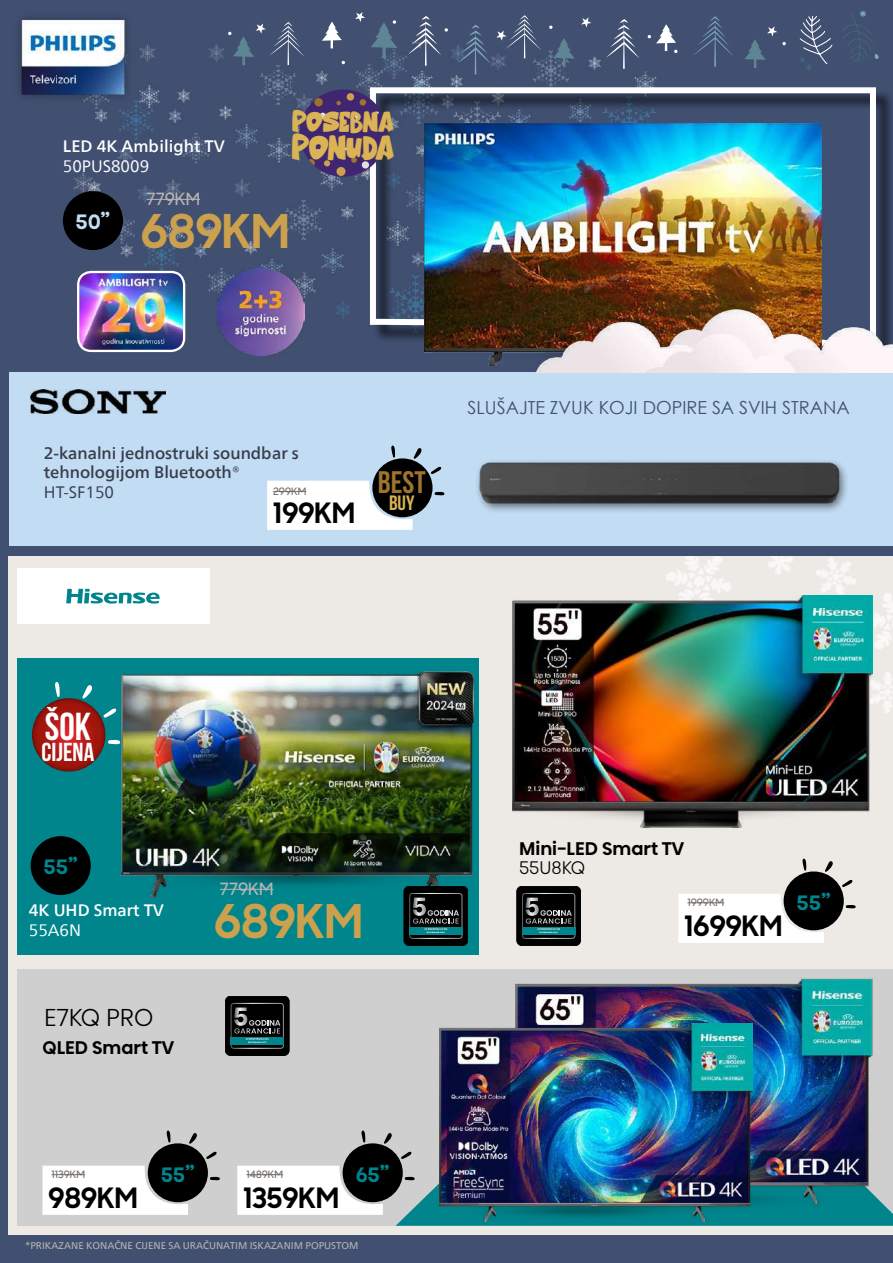
<style>
.page{position:relative;width:893px;height:1263px;background:#415071}
.page>*{position:absolute;margin:0;border:0;box-sizing:border-box;transform-origin:0 0}
.t1{font:700 47.4px "Samsung Sharp Sans";color:#cca14d}
.t2{font:700 39px "Bebas Neue";color:#fff}
.t3{font:700 31.2px "Bebas Neue";color:#9e732b}
.t4{font:700 28.5px "Samsung Sharp Sans";color:#000}
.t5{font:700 25.95px "Bebas Neue";color:#fff}
.t6{font:300 24.15px "Hisense Alfabet";color:#000}
.t7{font:700 20.7px "Bebas Neue";color:#d9b354}
.t8{font:500 20.55px "Hisense Alfabet";color:#00858d}
.t9{font:500 20.55px "Hisense Alfabet";color:#c2dcf3}
.t10{font:19.5px "Honey Bear";color:#d9b354}
.t11{font:18px "Century Gothic";color:#415071}
.t12{font:500 18px "Hisense Alfabet";color:#000}
.t13{font:300 18px "Hisense Alfabet";color:#000}
.t14{font:500 17.1px "Samsung Sharp Sans";color:#b8b4b3}
.t15{font:500 16.5px/19.5px "Neue Frutiger World";color:#373e4d}
.t16{font:500 16.5px "Neue Frutiger World";color:#fff}
.t17{font:16.5px "Neue Frutiger World";color:#fff}
.t18{font:16.5px "Neue Frutiger World";color:#373e4d}
.t19{font:16.2px "Honey Bear";color:#d9b354}
.t20{font:500 10.35px "Samsung Sharp Sans";color:#746d68}
.t21{font:9.75px "Neue Frutiger World";color:#b8b4b3}
</style>
<div class="page">
<img style="left:73px;top:44px;width:605px;height:300px">
<img style="left:19px;top:17px;width:117px;height:90px">
<div style="left:9px;top:556px;width:884px;height:678px;background:#edeae5"></div>
<img style="left:666px;top:556px;width:227px;height:157px">
<div style="left:18px;top:969px;width:875px;height:257px;background:#cfcfcf"></div>
<div style="left:18px;top:658px;width:461px;height:297px;background:#00858d"></div>
<div style="left:225px;top:996px;width:64px;height:59px;background:#000;border-radius:5px"></div>
<div style="left:225px;top:996px;width:64px;height:59px;border:1px solid #000;border-radius:5px"></div>
<svg style="left:231px;top:1003px;width:53px;height:46px"></svg>
<img style="left:515px;top:978px;width:358px;height:173px">
<img style="left:513px;top:596px;width:359px;height:231px">
<img style="left:512px;top:795px;width:358px;height:31px">
<img style="left:439px;top:1024px;width:313px;height:127px">
<img style="left:121px;top:671px;width:352px;height:226px">
<img style="left:120px;top:863px;width:353px;height:30px">
<div style="left:17px;top:568px;width:193px;height:56px;background:#fff"></div>
<svg style="left:66px;top:589px;width:94px;height:15px"></svg>
<svg style="left:55px;top:682px;width:5px;height:5px"></svg>
<div style="left:20px;top:687px;width:100px;height:85px;background:#000;opacity:.75"></div>
<div style="left:43px;top:1165px;width:145px;height:50px;background:#fff"></div>
<hr style="left:52px;top:1174px;width:33px;height:1px;background:#746d68">
<svg style="left:210px;top:1176px;width:10px;height:5px"></svg>
<svg style="left:206px;top:1151px;width:11px;height:8px"></svg>
<svg style="left:189px;top:1133px;width:8px;height:11px"></svg>
<svg style="left:166px;top:1130px;width:5px;height:13px"></svg>
<div style="left:148px;top:1143px;width:60px;height:59px;background:#000;border-radius:50%"></div>
<div style="left:678px;top:894px;width:146px;height:49px;background:#fff"></div>
<hr style="left:687px;top:902px;width:37px;height:1px;background:#746d68">
<svg style="left:845px;top:905px;width:11px;height:4px"></svg>
<svg style="left:842px;top:880px;width:11px;height:8px"></svg>
<svg style="left:825px;top:861px;width:8px;height:11px"></svg>
<svg style="left:802px;top:858px;width:5px;height:13px"></svg>
<div style="left:784px;top:871px;width:60px;height:59px;background:#000;border-radius:50%"></div>
<div style="left:31px;top:836px;width:60px;height:59px;background:#000;border-radius:50%"></div>
<div style="left:237px;top:1165px;width:146px;height:50px;background:#fff"></div>
<hr style="left:246px;top:1174px;width:37px;height:1px;background:#746d68">
<img style="left:396px;top:1151px;width:497px;height:75px">
<svg style="left:384px;top:1133px;width:8px;height:11px"></svg>
<svg style="left:361px;top:1130px;width:5px;height:13px"></svg>
<div style="left:343px;top:1143px;width:60px;height:59px;background:#000;border-radius:50%"></div>
<hr style="left:220px;top:889px;width:53px;height:1px;background:#b8b4b3">
<div style="left:517px;top:886px;width:64px;height:59px;background:#000;border-radius:5px"></div>
<div style="left:517px;top:886px;width:64px;height:59px;border:1px solid #000;border-radius:5px"></div>
<svg style="left:522px;top:893px;width:53px;height:46px"></svg>
<div style="left:404px;top:886px;width:64px;height:59px;background:#000;border-radius:5px"></div>
<div style="left:404px;top:886px;width:64px;height:59px;border:1px solid #000;border-radius:5px"></div>
<svg style="left:409px;top:893px;width:54px;height:46px"></svg>
<svg style="left:694px;top:16px;width:39px;height:51px"></svg>
<svg style="left:322px;top:22px;width:20px;height:26px"></svg>
<svg style="left:355px;top:12px;width:10px;height:10px"></svg>
<svg style="left:371px;top:20px;width:26px;height:38px"></svg>
<svg style="left:553px;top:38px;width:22px;height:29px"></svg>
<svg style="left:648px;top:24px;width:29px;height:29px"></svg>
<svg style="left:408px;top:16px;width:40px;height:50px"></svg>
<svg style="left:549px;top:26px;width:4px;height:3px"></svg>
<svg style="left:228px;top:22px;width:77px;height:43px"></svg>
<svg style="left:581px;top:17px;width:10px;height:10px"></svg>
<svg style="left:458px;top:15px;width:83px;height:59px"></svg>
<svg style="left:606px;top:19px;width:33px;height:50px"></svg>
<svg style="left:745px;top:26px;width:41px;height:42px"></svg>
<svg style="left:799px;top:15px;width:34px;height:55px"></svg>
<svg style="left:842px;top:10px;width:37px;height:53px"></svg>
<div style="left:63px;top:191px;width:60px;height:59px;background:#000;border-radius:50%"></div>
<hr style="left:147px;top:199px;width:53px;height:1px;background:#b8b4b3">
<div style="left:9px;top:372px;width:884px;height:174px;background:#c2dcf3"></div>
<img style="left:476px;top:461px;width:371px;height:51px">
<img style="left:31px;top:389px;width:135px;height:24px">
<div style="left:267px;top:481px;width:146px;height:49px;background:#fff"></div>
<svg style="left:434px;top:491px;width:11px;height:5px"></svg>
<svg style="left:431px;top:466px;width:11px;height:8px"></svg>
<svg style="left:413px;top:448px;width:9px;height:11px"></svg>
<svg style="left:391px;top:445px;width:5px;height:13px"></svg>
<div style="left:372px;top:458px;width:61px;height:59px;background:#000;border-radius:50%"></div>
<hr style="left:273px;top:491px;width:33px;height:1px;background:#746d68">
<div style="left:372px;top:90px;width:521px;height:279px;background:#000;opacity:.75"></div>
<svg style="left:367px;top:84px;width:512px;height:271px"></svg>
<img style="left:424px;top:123px;width:397px;height:242px">
<img style="left:217px;top:268px;width:88px;height:87px">
<img style="left:78px;top:272px;width:106px;height:79px">
<div style="left:77px;top:271px;width:108px;height:81px;border:2px solid #fff;border-radius:13px"></div>
<img style="left:457px;top:298px;width:436px;height:74px">
<div style="left:300px;top:89px;width:87px;height:88px;background:#402571;border-radius:50%"></div>
<div style="left:336px;top:167px;width:10px;height:9px;background:#cca14d;border-radius:4px"></div>
<svg style="left:339px;top:115px;width:5px;height:6px"></svg>
<div style="left:324px;top:160px;width:6px;height:7px;background:#cca14d;border-radius:50%"></div>
<div style="left:346px;top:93px;width:8px;height:8px;background:#cca14d;border-radius:50%"></div>
<svg style="left:307px;top:159px;width:8px;height:8px"></svg>
<div style="left:314px;top:98px;width:9px;height:9px;background:#9e732b;border-radius:4px"></div>
<div style="left:359px;top:99px;width:7px;height:7px;background:#9e732b;border-radius:50%"></div>
<div style="left:333px;top:146px;width:7px;height:6px;background:#9e732b;border-radius:50%"></div>
<svg style="left:336px;top:101px;width:5px;height:4px"></svg>
<div style="left:319px;top:112px;width:7px;height:7px;background:#e0e0e0;border-radius:50%"></div>
<svg style="left:355px;top:114px;width:5px;height:5px"></svg>
<svg style="left:315px;top:149px;width:6px;height:6px"></svg>
<div style="left:362px;top:161px;width:7px;height:8px;background:#e0e0e0;border-radius:50%"></div>
<svg style="left:344px;top:147px;width:22px;height:16px"></svg>
<h3 class="t16" style="left:63px;top:133px;width:163px">LED 4K Ambilight TV</h3>
<h3 class="t17" style="left:63px;top:153px;width:88px">50PUS8009</h3>
<h3 class="t14" style="left:147px;top:186px;width:55px">779KM</h3>
<h3 class="t19" style="left:292px;top:116px;width:102px">POSEBNA</h3>
<h3 class="t10" style="left:292px;top:142px;width:103px">PONUDA</h3>
<h3 class="t9" style="left:76px;top:207px;width:36px">50”</h3>
<h1 class="t1" style="left:141px;top:196px;width:150px">689KM</h1>
<h3 class="t15" style="left:44px;top:443px;width:257px">2-kanalni jednostruki soundbar s tehnologijom Bluetooth®</h3>
<h3 class="t18" style="left:44px;top:479px;width:72px">HT-SF150</h3>
<h3 class="t4" style="left:273px;top:491px;width:83px">199KM</h3>
<p class="t20" style="left:273px;top:484px;width:35px">299KM</p>
<h3 class="t3" style="left:378px;top:465px;width:49px">BEST</h3>
<h3 class="t7" style="left:389px;top:491px;width:27px">BUY</h3>
<h3 class="t11" style="left:468px;top:395px;width:384px">SLUŠAJTE ZVUK KOJI DOPIRE SA SVIH STRANA</h3>
<h2 class="t2" style="left:45px;top:705px;width:48px">ŠOK</h2>
<h3 class="t5" style="left:41px;top:737px;width:54px">CIJENA</h3>
<h3 class="t8" style="left:44px;top:852px;width:36px">55”</h3>
<h3 class="t16" style="left:29px;top:897px;width:137px">4K UHD Smart TV</h3>
<h3 class="t17" style="left:29px;top:917px;width:54px">55A6N</h3>
<h3 class="t6" style="left:44px;top:995px;width:111px">E7KQ PRO</h3>
<h3 class="t12" style="left:43px;top:1035px;width:133px">QLED Smart TV</h3>
<h3 class="t14" style="left:220px;top:876px;width:55px">779KM</h3>
<h1 class="t1" style="left:215px;top:886px;width:150px">689KM</h1>
<p class="t20" style="left:52px;top:1167px;width:35px">1139KM</p>
<h3 class="t8" style="left:161px;top:1159px;width:36px">55”</h3>
<h3 class="t4" style="left:48px;top:1176px;width:91px">989KM</h3>
<p class="t20" style="left:246px;top:1167px;width:38px">1489KM</p>
<h3 class="t8" style="left:356px;top:1159px;width:35px">65”</h3>
<h3 class="t4" style="left:243px;top:1176px;width:97px">1359KM</h3>
<p class="t21" style="left:26px;top:1237px;width:334px">*PRIKAZANE KONAČNE CIJENE SA URAČUNATIM ISKAZANIM POPUSTOM</p>
<h3 class="t12" style="left:519px;top:835px;width:167px">Mini-LED Smart TV</h3>
<h3 class="t13" style="left:519px;top:851px;width:68px">55U8KQ</h3>
<p class="t20" style="left:687px;top:895px;width:38px">1999KM</p>
<h3 class="t8" style="left:796px;top:888px;width:36px">55”</h3>
<h3 class="t4" style="left:684px;top:904px;width:99px">1699KM</h3>
</div>
